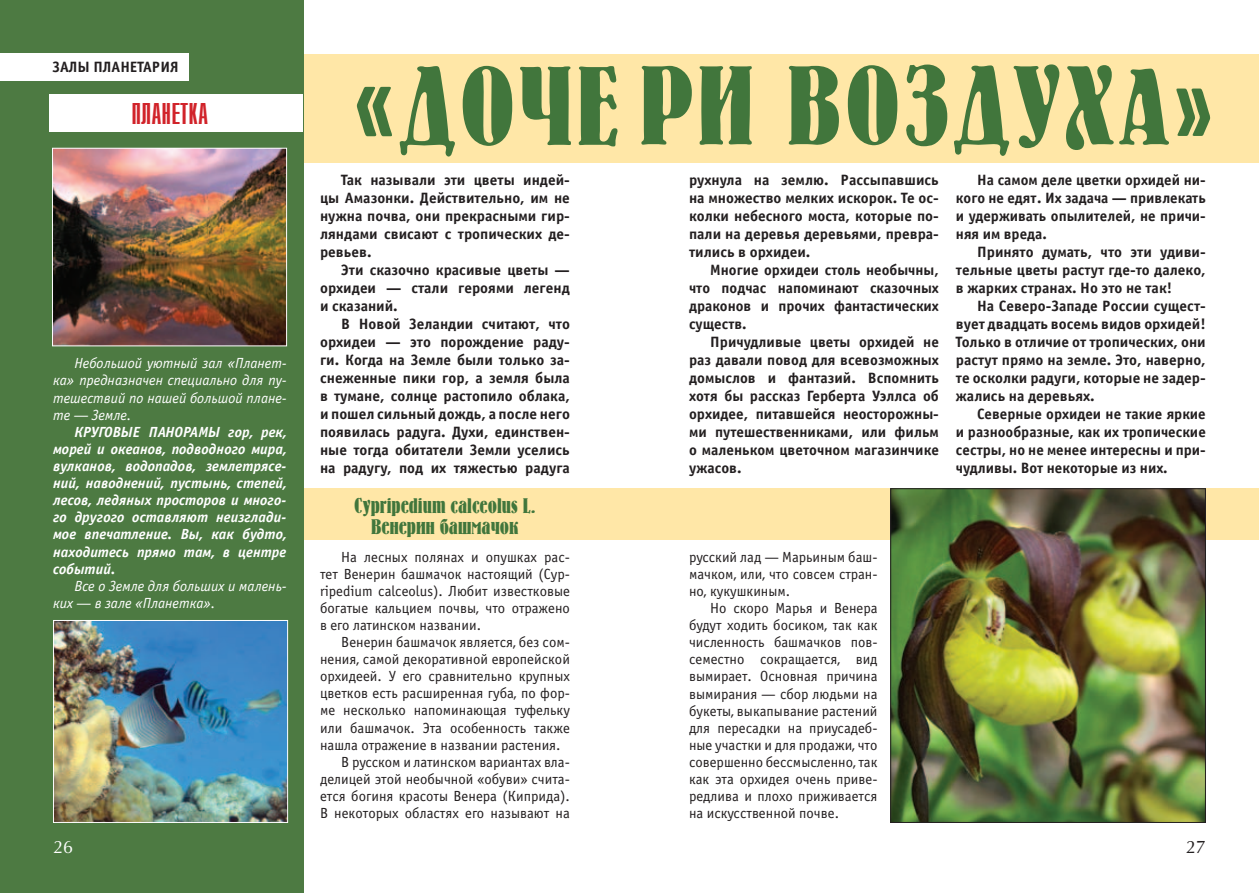
<style>
.page{position:relative;width:1259px;height:893px;background:#fff}
.page>*{position:absolute;margin:0;border:0;box-sizing:border-box;transform-origin:0 0}
.t1{font:111px "Bernhard C";letter-spacing:.03em;color:#41763c}
.t2{font:30px "Compact C";color:#d1232a}
.t3{font:21px/21px "Bernhard C";color:#41763c;text-align:center}
.t4{font:18px "Optima";color:#231f20}
.t5{font:18px "Optima";color:#fff}
.t6{font:700 15px/18px "Officina Sans C";color:#231f20;text-align:justify}
.t7{font:14.7px/17.1px "Officina Sans C";color:#231f20;text-align:justify}
.t8{font:italic 700 14.7px/17.1px "Officina Sans C";color:#fff;text-align:justify}
.t9{font:italic 14.7px/17.1px "Officina Sans C";color:#fff;text-align:justify}
.s1{font-size:106.5px}
</style>
<div class="page">
<div style="left:297px;top:489px;width:962px;height:51px;background:#ffe7a7"></div>
<div style="left:293px;top:54px;width:966px;height:108px;background:#ffe7a7"></div>
<div style="left:0;top:0;width:303px;height:893px;background:#4d7a42"></div>
<div style="left:0;top:53px;width:188px;height:27px;background:#fff"></div>
<div style="left:49px;top:94px;width:254px;height:38px;background:#fff"></div>
<img style="left:54px;top:150px;width:231px;height:194px">
<div style="left:52px;top:148px;width:235px;height:198px;border:1px solid #fff"></div>
<img style="left:55px;top:622px;width:231px;height:199px">
<div style="left:53px;top:620px;width:235px;height:203px;border:1px solid #fff"></div>
<img style="left:892px;top:490px;width:311px;height:331px">
<div style="left:890px;top:488px;width:315px;height:335px;border:1px solid #231f20"></div>
<p class="t6" style="left:52px;top:59px;width:128px">ЗАЛЫ ПЛАНЕТАРИЯ</p>
<h2 class="t2" style="left:131px;top:103px;width:78px">ПЛАНЕТКА</h2>
<p class="t9" style="left:53px;top:356px;width:235px;text-indent:21px">Небольшой уютный зал «Планет&shy;ка» предназначен специально для пу&shy;тешествий по нашей большой плане&shy;те — Земле.</p>
<p class="t8" style="left:53px;top:425px;width:235px;text-indent:21px">КРУГОВЫЕ ПАНОРАМЫ гор, рек, морей и океанов, подводного мира, вулканов, водопадов, землетрясе&shy;ний, наводнений, пустынь, степей, лесов, ледяных просторов и много&shy;го другого оставляют неизглади&shy;мое впечатление. Вы, как будто, находитесь прямо там, в центре событий.</p>
<p class="t9" style="left:53px;top:578px;width:235px;text-indent:21px">Все о Земле для больших и малень&shy;ких — в зале «Планетка».</p>
<p class="t5" style="left:53px;top:839px;width:22px">26</p>
<h1 class="t1" style="left:351px;top:65px;width:865px">«ДОЧЕ РИ ВОЗДУХ<span class="s1">А»</span></h1>
<p class="t6" style="left:320px;top:172px;width:251px;text-indent:21px">Так называли эти цветы индей&shy;цы Амазонки. Действительно, им не нужна почва, они прекрасными гир&shy;ляндами свисают с тропических де&shy;ревьев.</p>
<p class="t6" style="left:320px;top:262px;width:251px;text-indent:21px">Эти сказочно красивые цветы — орхидеи — стали героями легенд и сказаний.</p>
<p class="t6" style="left:320px;top:316px;width:251px;text-indent:21px">В Новой Зеландии считают, что орхидеи — это порождение раду&shy;ги. Когда на Земле были только за&shy;снеженные пики гор, а земля была в тумане, солнце растопило облака, и пошел сильный дождь, а после него появилась радуга. Духи, единствен&shy;ные тогда обитатели Земли уселись на радугу, под их тяжестью радуга</p>
<h3 class="t3" style="left:354px;top:496px;width:183px">Cypripedium calceolus L.<br>Венерин башмачок</h3>
<p class="t7" style="left:320px;top:549px;width:251px;text-indent:21px">На лесных полянах и опушках рас&shy;тет Венерин башмачок настоящий (Cyp&shy;ripedium calceolus). Любит известковые богатые кальцием почвы, что отражено в его латинском названии.</p>
<p class="t7" style="left:341px;top:635px;width:230px">Венерин башмачок является, без сом-</p>
<p class="t7" style="left:320px;top:652px;width:251px">нения, самой декоративной европейской</p>
<p class="t7" style="left:320px;top:669px;width:251px">орхидеей. У его сравнительно крупных</p>
<p class="t7" style="left:320px;top:686px;width:251px">цветков есть расширенная губа, по фор-</p>
<p class="t7" style="left:320px;top:703px;width:251px">ме несколько напоминающая туфельку</p>
<p class="t7" style="left:320px;top:720px;width:251px">или башмачок. Эта особенность также</p>
<p class="t7" style="left:320px;top:737px;width:242px">нашла отражение в названии растения.</p>
<p class="t7" style="left:341px;top:754px;width:230px">В русском и латинском вариантах вла-</p>
<p class="t7" style="left:320px;top:772px;width:251px">делицей этой необычной «обуви» счита-</p>
<p class="t7" style="left:320px;top:789px;width:251px">ется богиня красоты Венера (Киприда).</p>
<p class="t7" style="left:320px;top:806px;width:251px">В некоторых областях его называют на</p>
<p class="t6" style="left:689px;top:173px;width:251px">рухнула на землю. Рассыпавшись на множество мелких искорок. Те ос&shy;колки небесного моста, которые по&shy;пали на деревья деревьями, превра&shy;тились в орхидеи.</p>
<p class="t6" style="left:689px;top:263px;width:251px;text-indent:21px">Многие орхидеи столь необычны, что подчас напоминают сказочных драконов и прочих фантастических существ.</p>
<p class="t6" style="left:689px;top:335px;width:251px;text-indent:21px">Причудливые цветы орхидей не раз давали повод для всевозможных домыслов и фантазий. Вспомнить хотя бы рассказ Герберта Уэллса об орхидее, питавшейся неосторожны&shy;ми путешественниками, или фильм о маленьком цветочном магазинчике ужасов.</p>
<p class="t6" style="left:956px;top:173px;width:251px;text-indent:21px">На самом деле цветки орхидей ни&shy;кого не едят. Их задача — привлекать и удерживать опылителей, не причи&shy;няя им вреда.</p>
<p class="t6" style="left:956px;top:245px;width:251px;text-indent:21px">Принято думать, что эти удиви&shy;тельные цветы растут где-то далеко, в жарких странах. Но это не так!</p>
<p class="t6" style="left:956px;top:299px;width:251px;text-indent:21px">На Северо-Западе России сущест&shy;вует двадцать восемь видов орхидей!<br>Только в отличие от тропических, они растут прямо на земле. Это, наверно, те осколки радуги, которые не задер&shy;жались на деревьях.</p>
<p class="t6" style="left:956px;top:407px;width:251px;text-indent:21px">Северные орхидеи не такие яркие и разнообразные, как их тропические сестры, но не менее интересны и при&shy;чудливы. Вот некоторые из них.</p>
<p class="t7" style="left:689px;top:549px;width:190px">русский лад — Марьиным баш&shy;мачком, или, что совсем стран&shy;но, кукушкиным.</p>
<p class="t7" style="left:689px;top:601px;width:190px;text-indent:21px">Но скоро Марья и Венера будут ходить босиком, так как численность башмачков пов&shy;семестно сокращается, вид вымирает. Основная причина вымирания — сбор людьми на букеты, выкапывание растений для пересадки на приусадеб&shy;ные участки и для продажи, что совершенно бессмысленно, так как эта орхидея очень приве&shy;редлива и плохо приживается на искусственной почве.</p>
<p class="t4" style="left:1185px;top:839px;width:22px">27</p>
</div>
